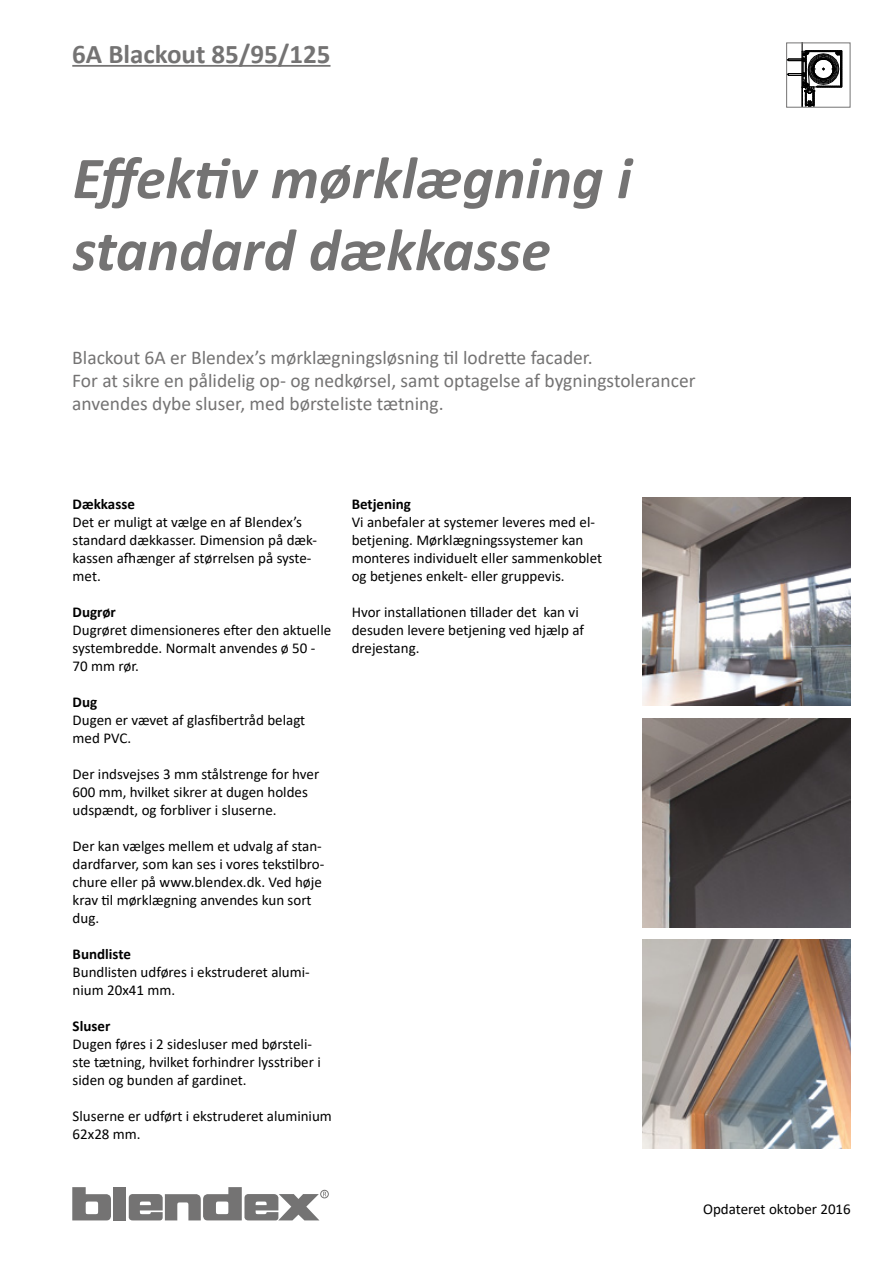
<style>
.page{position:relative;width:893px;height:1263px;background:#fff}
.page>*{position:absolute;margin:0;border:0;box-sizing:border-box;transform-origin:0 0}
.t1{font:italic 700 60px/72px "Calibri";color:#747373}
.t2{font:700 27px "Calibri";color:#747373}
.t3{font:19.5px/23.4px "Calibri";color:#747373}
.t4{font:15px/18px "Calibri";color:#000}
.t5{font:700 15px "Calibri";color:#000}
</style>
<div class="page">
<svg style="left:788px;top:45px;width:55px;height:61px"></svg>
<div style="left:786px;top:43px;width:64px;height:65px;border:1px solid #747373"></div>
<hr style="left:72px;top:65px;width:258px;height:2px;background:#747373">
<svg style="left:72px;top:1187px;width:39px;height:33px"></svg>
<div style="left:114px;top:1187px;width:12px;height:33px;background:#747373"></div>
<svg style="left:129px;top:1187px;width:197px;height:33px"></svg>
<div style="left:320px;top:1190px;width:9px;height:8px;border:1px solid #747373;border-radius:50%"></div>
<img style="left:642px;top:497px;width:208px;height:209px">
<img style="left:642px;top:719px;width:208px;height:208px">
<img style="left:642px;top:940px;width:208px;height:208px">
<h2 class="t2" style="left:72px;top:35px;width:260px">6A Blackout 85/95/125</h2>
<h1 class="t1" style="left:73px;top:140px;width:561px">Effektiv mørklægning i standard dækkasse</h1>
<h3 class="t3" style="left:72px;top:345px;width:625px">Blackout 6A er Blendex’s mørklægningsløsning til lodrette facader.<br>For at sikre en pålidelig op- og nedkørsel, samt optagelse af bygningstolerancer anvendes dybe sluser, med børsteliste tætning.</h3>
<p class="t5" style="left:73px;top:493px;width:64px">Dækkasse</p>
<p class="t4" style="left:73px;top:512px;width:246px">Det er muligt at vælge en af Blendex’s standard dækkasser. Dimension på dæk&shy;kassen afhænger af størrelsen på syste&shy;met.</p>
<p class="t5" style="left:73px;top:601px;width:45px">Dugrør</p>
<p class="t4" style="left:73px;top:620px;width:260px">Dugrøret dimensioneres efter den aktuelle systembredde. Normalt anvendes ø 50 -<br>70 mm rør.</p>
<p class="t5" style="left:73px;top:691px;width:26px">Dug</p>
<p class="t4" style="left:73px;top:710px;width:234px">Dugen er vævet af glasfibertråd belagt med PVC.</p>
<p class="t4" style="left:73px;top:764px;width:248px">Der indsvejses 3 mm stålstrenge for hver<br>600 mm, hvilket sikrer at dugen holdes udspændt, og forbliver i sluserne.</p>
<p class="t4" style="left:73px;top:836px;width:253px">Der kan vælges mellem et udvalg af stan&shy;dardfarver, som kan ses i vores tekstilbro&shy;chure eller på www.blendex.dk. Ved høje krav til mørklægning anvendes kun sort dug.</p>
<p class="t5" style="left:73px;top:943px;width:60px">Bundliste</p>
<p class="t4" style="left:73px;top:962px;width:239px">Bundlisten udføres i ekstruderet alumi&shy;nium 20x41 mm.</p>
<p class="t5" style="left:73px;top:1015px;width:39px">Sluser</p>
<p class="t4" style="left:73px;top:1034px;width:250px">Dugen føres i 2 sidesluser med børsteli&shy;ste tætning, hvilket forhindrer lysstriber i siden og bunden af gardinet.</p>
<p class="t4" style="left:73px;top:1106px;width:261px">Sluserne er udført i ekstruderet aluminium<br>62x28 mm.</p>
<p class="t5" style="left:352px;top:493px;width:61px">Betjening</p>
<p class="t4" style="left:352px;top:512px;width:252px">Vi anbefaler at systemer leveres med el&shy;betjening. Mørklægningssystemer kan monteres individuelt eller sammenkoblet og betjenes enkelt- eller gruppevis.</p>
<p class="t4" style="left:352px;top:602px;width:234px">Hvor installationen tillader det kan vi desuden levere betjening ved hjælp af drejestang.</p>
<p class="t4" style="left:703px;top:1200px;width:149px">Opdateret oktober 2016</p>
</div>
